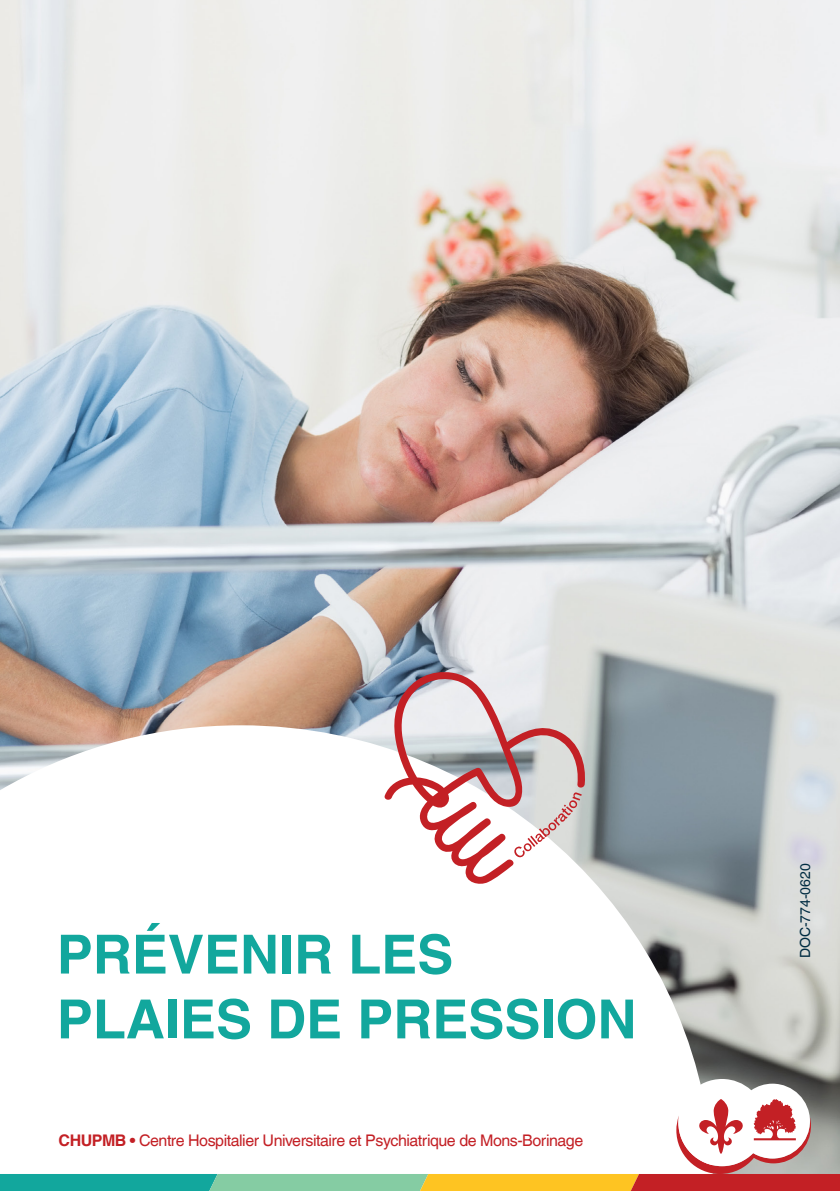
<style>
.page{position:relative;width:840px;height:1191px;background:#fff}
.page>*{position:absolute;margin:0;border:0;box-sizing:border-box;transform-origin:0 0}
.t1{font:700 54px/64.8px "Helvetica LT Com";color:#12a79d}
.t2{font:16px "Helvetica LT Com";letter-spacing:-.03em;color:#c32025}
.t3{font:14px "Helvetica LT Com";color:#002c42}
.s1{font-weight:700}
</style>
<div class="page">
<img style="left:0;top:0;width:839px;height:1079px">
<svg style="left:0;top:725px;width:713px;height:354px"></svg>
<svg style="left:383px;top:669px;width:203px;height:217px"></svg>
<svg style="left:513px;top:792px;width:68px;height:66px"></svg>
<svg style="left:0;top:1079px;width:839px;height:112px"></svg>
<p class="t1" style="left:57px;top:922px;width:581px">PRÉVENIR LES<br>PLAIES DE PRESSION</p>
<p class="t2" style="left:59px;top:1130px;width:526px"><span class="s1">CHUPMB •</span> Centre Hospitalier Universitaire et Psychiatrique de Mons-Borinage</p>
<p class="t3" style="left:796px;top:958px;width:96px;rotate:-90deg">DOC-774-0620</p>
</div>
